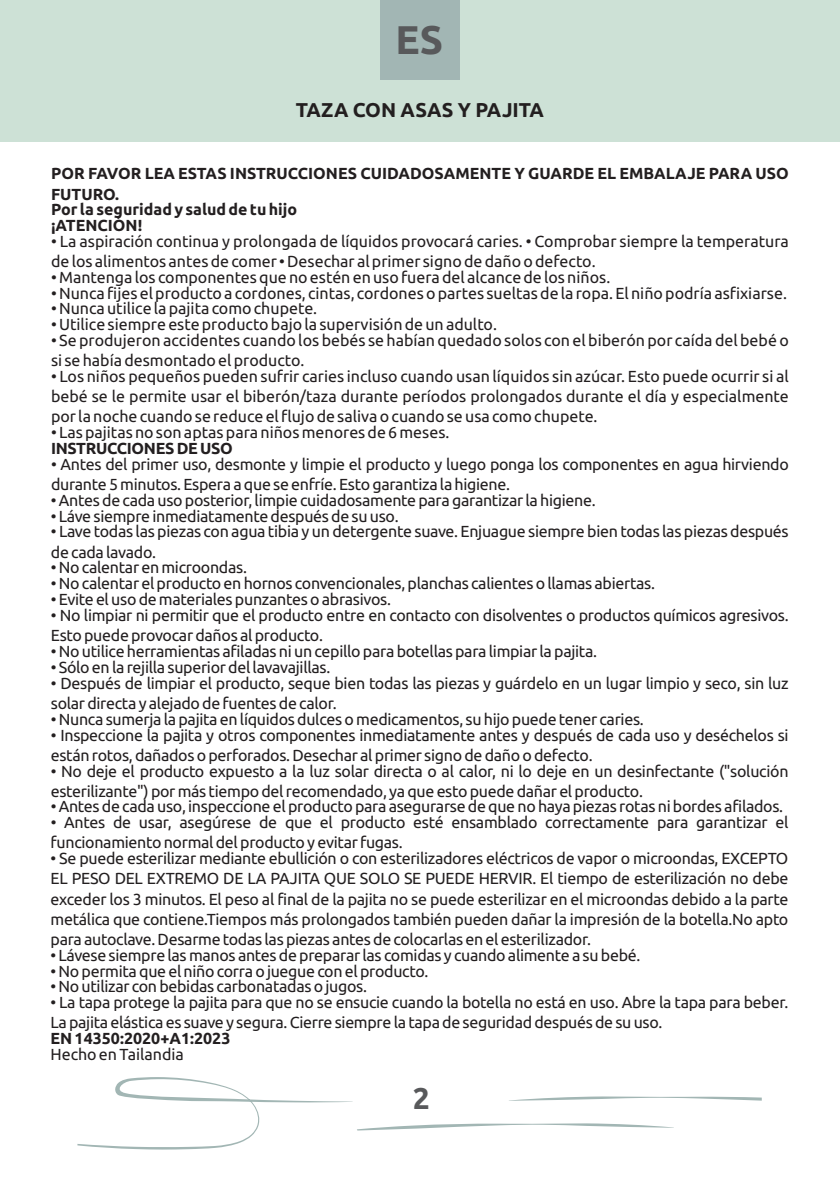
<style>
.page{position:relative;width:840px;height:1191px;background:#fff}
.page>*{position:absolute;margin:0;border:0;box-sizing:border-box;transform-origin:0 0}
.t1{font:700 40px "Ubuntu";color:#58595b}
.t2{font:700 30px "Ubuntu";color:#58595b}
.t3{font:700 20px "Ubuntu";color:#231f20}
.t4{font:16px/20.2px "Ubuntu";letter-spacing:-.02em;color:#231f20}
.t5{font:16px/20.2px "Ubuntu";color:#231f20}
.t6{font:700 16px/20.2px "Ubuntu";color:#231f20}
.t7{font:700 16px "Ubuntu";letter-spacing:-.02em;color:#231f20}
</style>
<div class="page">
<div style="left:0;top:0;width:839px;height:142px;background:#cde1d6"></div>
<div style="left:380px;top:0;width:79px;height:79px;background:#a2b6b4"></div>
<svg style="left:77px;top:1077px;width:684px;height:72px"></svg>
<h1 class="t1" style="left:395px;top:22px;width:49px">ES</h1>
<p class="t3" style="left:295px;top:101px;width:249px">TAZA CON ASAS Y PAJITA</p>
<p class="t6" style="left:51px;top:165px;width:739px">POR FAVOR LEA ESTAS INSTRUCCIONES CUIDADOSAMENTE Y GUARDE EL EMBALAJE PARA USO<br>FUTURO.</p>
<p class="t6" style="left:51px;top:203px;width:247px;line-height:15.6px">Por la seguridad y salud de tu hijo ¡ATENCIÓN!</p>
<p class="t5" style="left:51px;top:232px;width:739px">• La aspiración continua y prolongada de líquidos provocará caries. • Comprobar siempre la temperatura de los alimentos antes de comer • Desechar al primer signo de daño o defecto.</p>
<p class="t5" style="left:51px;top:268px;width:560px">• Mantenga los componentes que no estén en uso fuera del alcance de los niños.</p>
<p class="t5" style="left:51px;top:284px;width:737px">• Nunca fijes el producto a cordones, cintas, cordones o partes sueltas de la ropa. El niño podría asfixiarse.</p>
<p class="t5" style="left:51px;top:300px;width:267px">• Nunca utilice la pajita como chupete.</p>
<p class="t5" style="left:51px;top:315px;width:447px">• Utilice siempre este producto bajo la supervisión de un adulto.</p>
<p class="t5" style="left:51px;top:331px;width:739px">• Se produjeron accidentes cuando los bebés se habían quedado solos con el biberón por caída del bebé o si se había desmontado el producto.</p>
<p class="t4" style="left:51px;top:367px;width:739px;text-align:justify">• Los niños pequeños pueden sufrir caries incluso cuando usan líquidos sin azúcar. Esto puede ocurrir si al bebé se le permite usar el biberón/taza durante períodos prolongados durante el día y especialmente por la noche cuando se reduce el flujo de saliva o cuando se usa como chupete.</p>
<p class="t5" style="left:51px;top:423px;width:399px">• Las pajitas no son aptas para niños menores de 6 meses.</p>
<p class="t7" style="left:51px;top:441px;width:183px">INSTRUCCIONES DE USO</p>
<p class="t4" style="left:51px;top:455px;width:739px">• Antes del primer uso, desmonte y limpie el producto y luego ponga los componentes en agua hirviendo durante 5 minutos. Espera a que se enfríe. Esto garantiza la higiene.</p>
<p class="t4" style="left:51px;top:491px;width:546px">• Antes de cada uso posterior, limpie cuidadosamente para garantizar la higiene.</p>
<p class="t4" style="left:51px;top:507px;width:349px">• Láve siempre inmediatamente después de su uso.</p>
<p class="t4" style="left:51px;top:522px;width:739px">• Lave todas las piezas con agua tibia y un detergente suave. Enjuague siempre bien todas las piezas después de cada lavado.</p>
<p class="t4" style="left:51px;top:558px;width:197px">• No calentar en microondas.</p>
<p class="t4" style="left:51px;top:574px;width:605px">• No calentar el producto en hornos convencionales, planchas calientes o llamas abiertas.</p>
<p class="t4" style="left:51px;top:590px;width:341px">• Evite el uso de materiales punzantes o abrasivos.</p>
<p class="t4" style="left:51px;top:606px;width:738px">• No limpiar ni permitir que el producto entre en contacto con disolventes o productos químicos agresivos.<br>Esto puede provocar daños al producto.</p>
<p class="t4" style="left:51px;top:642px;width:547px">• No utilice herramientas afiladas ni un cepillo para botellas para limpiar la pajita.</p>
<p class="t4" style="left:51px;top:658px;width:281px">• Sólo en la rejilla superior del lavavajillas.</p>
<p class="t4" style="left:51px;top:674px;width:739px">• Después de limpiar el producto, seque bien todas las piezas y guárdelo en un lugar limpio y seco, sin luz solar directa y alejado de fuentes de calor.</p>
<p class="t4" style="left:51px;top:710px;width:594px">• Nunca sumerja la pajita en líquidos dulces o medicamentos, su hijo puede tener caries.</p>
<p class="t4" style="left:51px;top:725px;width:739px">• Inspeccione la pajita y otros componentes inmediatamente antes y después de cada uso y deséchelos si están rotos, dañados o perforados. Desechar al primer signo de daño o defecto.</p>
<p class="t4" style="left:51px;top:761px;width:738px">• No deje el producto expuesto a la luz solar directa o al calor, ni lo deje en un desinfectante ("solución esterilizante") por más tiempo del recomendado, ya que esto puede dañar el producto.</p>
<p class="t4" style="left:51px;top:797px;width:733px">• Antes de cada uso, inspeccione el producto para asegurarse de que no haya piezas rotas ni bordes afilados.</p>
<p class="t4" style="left:51px;top:813px;width:738px">• Antes de usar, asegúrese de que el producto esté ensamblado correctamente para garantizar el funcionamiento normal del producto y evitar fugas.</p>
<p class="t4" style="left:51px;top:849px;width:739px;text-align:justify">• Se puede esterilizar mediante ebullición o con esterilizadores eléctricos de vapor o microondas, EXCEPTO EL PESO DEL EXTREMO DE LA PAJITA QUE SOLO SE PUEDE HERVIR. El tiempo de esterilización no debe exceder los 3 minutos. El peso al final de la pajita no se puede esterilizar en el microondas debido a la parte metálica que contiene.Tiempos más prolongados también pueden dañar la impresión de la botella.No apto para autoclave. Desarme todas las piezas antes de colocarlas en el esterilizador.</p>
<p class="t4" style="left:50px;top:946px;width:591px">• Lávese siempre las manos antes de preparar las comidas y cuando alimente a su bebé.</p>
<p class="t4" style="left:50px;top:961px;width:379px">• No permita que el niño corra o juegue con el producto.</p>
<p class="t4" style="left:50px;top:977px;width:318px">• No utilizar con bebidas carbonatadas o jugos.</p>
<p class="t4" style="left:50px;top:993px;width:739px">• La tapa protege la pajita para que no se ensucie cuando la botella no está en uso. Abre la tapa para beber.<br>La pajita elástica es suave y segura. Cierre siempre la tapa de seguridad después de su uso.</p>
<p class="t6" style="left:50px;top:1029px;width:181px">EN14350:2020+A1:2023</p>
<p class="t5" style="left:50px;top:1045px;width:135px">Hecho en Tailandia</p>
<h2 class="t2" style="left:412px;top:1085px;width:19px">2</h2>
</div>
